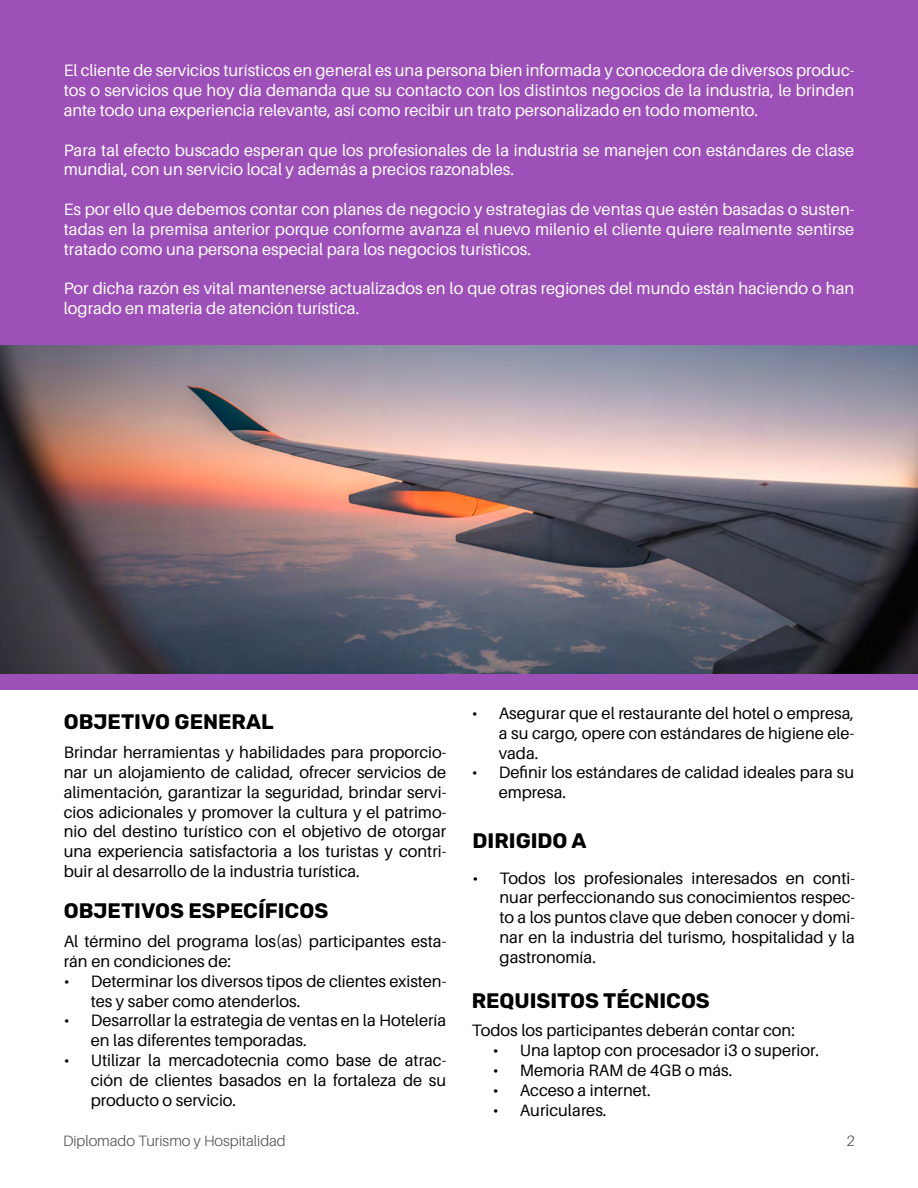
<style>
.page{position:relative;width:918px;height:1188px;background:#fff}
.page>*{position:absolute;margin:0;border:0;box-sizing:border-box;transform-origin:0 0}
.t1{font:700 21px "Rubik";color:#000}
.t2{font:16.5px/19.8px "Aileron";color:#000;text-align:justify}
.t3{font:16.5px/19.8px "Aileron";color:#fff;text-align:justify}
.t4{font:300 15px "Aileron";color:#4d4d4d}
</style>
<div class="page">
<div style="left:0;top:0;width:918px;height:690px;background:#9d50b8"></div>
<img style="left:0;top:345px;width:918px;height:329px">
<p class="t3" style="left:64px;top:61px;width:792px">El cliente de servicios turísticos en general es una persona bien informada y conocedora de diversos produc&shy;tos o servicios que hoy día demanda que su contacto con los distintos negocios de la industria, le brinden ante todo una experiencia relevante, así como recibir un trato personalizado en todo momento.</p>
<p class="t3" style="left:64px;top:140px;width:792px">Para tal efecto buscado esperan que los profesionales de la industria se manejen con estándares de clase mundial, con un servicio local y además a precios razonables.</p>
<p class="t3" style="left:64px;top:200px;width:792px">Es por ello que debemos contar con planes de negocio y estrategias de ventas que estén basadas o susten&shy;tadas en la premisa anterior porque conforme avanza el nuevo milenio el cliente quiere realmente sentirse tratado como una persona especial para los negocios turísticos.</p>
<p class="t3" style="left:64px;top:279px;width:792px">Por dicha razón es vital mantenerse actualizados en lo que otras regiones del mundo están haciendo o han logrado en materia de atención turística.</p>
<p class="t1" style="left:64px;top:710px;width:211px">OBJETIVO GENERAL</p>
<p class="t2" style="left:64px;top:743px;width:384px">Brindar herramientas y habilidades para proporcio&shy;nar un alojamiento de calidad, ofrecer servicios de alimentación, garantizar la seguridad, brindar servi&shy;cios adicionales y promover la cultura y el patrimo&shy;nio del destino turístico con el objetivo de otorgar una experiencia satisfactoria a los turistas y contri&shy;buir al desarrollo de la industria turística.</p>
<p class="t1" style="left:64px;top:899px;width:266px">OBJETIVOS ESPECÍFICOS</p>
<p class="t2" style="left:64px;top:932px;width:384px">Al término del programa los(as) participantes esta&shy;rán en condiciones de:</p>
<p class="t2" style="left:91px;top:971px;width:357px;text-indent:-27px">• Determinar los diversos tipos de clientes existen&shy;tes y saber como atenderlos.</p>
<p class="t2" style="left:91px;top:1011px;width:357px;text-indent:-27px">• Desarrollar la estrategia de ventas en la Hotelería en las diferentes temporadas.</p>
<p class="t2" style="left:91px;top:1051px;width:357px;text-indent:-27px">• Utilizar la mercadotecnia como base de atrac&shy;ción de clientes basados en la fortaleza de su producto o servicio.</p>
<p class="t2" style="left:499px;top:703px;width:357px;text-indent:-27px">• Asegurar que el restaurante del hotel o empresa, a su cargo, opere con estándares de higiene ele&shy;vada.</p>
<p class="t2" style="left:499px;top:763px;width:357px;text-indent:-27px">• Definir los estándares de calidad ideales para su empresa.</p>
<p class="t1" style="left:473px;top:829px;width:116px">DIRIGIDO A</p>
<p class="t2" style="left:500px;top:868px;width:357px;text-indent:-27px">• Todos los profesionales interesados en conti&shy;nuar perfeccionando sus conocimientos respec&shy;to a los puntos clave que deben conocer y domi&shy;nar en la industria del turismo, hospitalidad y la gastronomía.</p>
<p class="t1" style="left:472px;top:989px;width:240px">REQUISITOS TÉCNICOS</p>
<p class="t2" style="left:472px;top:1021px;width:325px">Todos los participantes deberán contar con:</p>
<p class="t2" style="left:493px;top:1041px;width:328px">• Una laptop con procesador i3 o superior.</p>
<p class="t2" style="left:493px;top:1061px;width:241px">• Memoria RAM de 4GB o más.</p>
<p class="t2" style="left:493px;top:1080px;width:159px">• Acceso a internet.</p>
<p class="t2" style="left:493px;top:1100px;width:115px">• Auriculares.</p>
<p class="t4" style="left:63px;top:1132px;width:224px">Diplomado Turismo y Hospitalidad</p>
<p class="t4" style="left:847px;top:1132px;width:10px">2</p>
</div>
